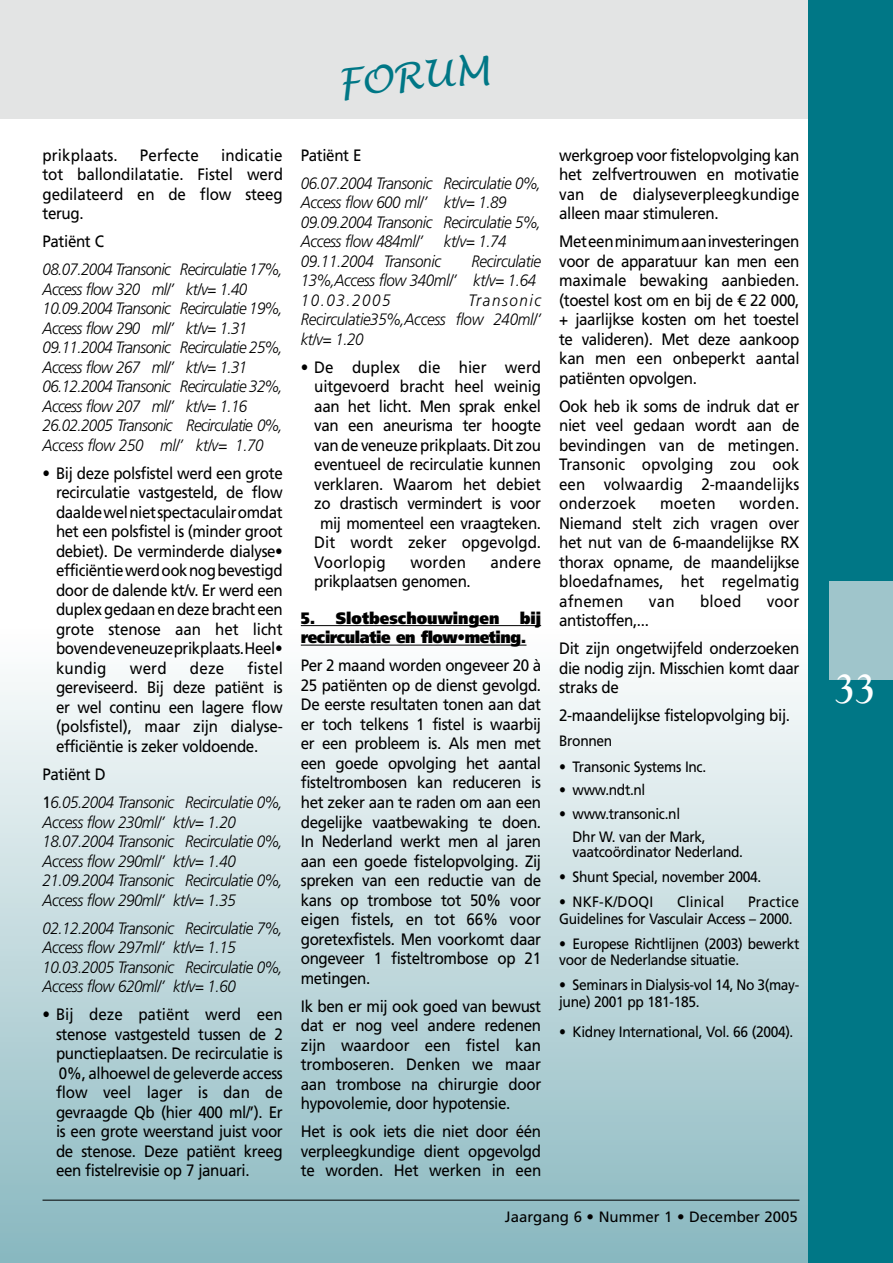
<style>
.page{position:relative;width:893px;height:1263px;background:#fff}
.page>*{position:absolute;margin:0;border:0;box-sizing:border-box;transform-origin:0 0}
.t1{font:700 45px "Goudy Old Style T";color:#fff;scale:.9 1}
.t2{font:italic 37.65px "Lucida Handwriting";color:#007786}
.t3{font:16.5px/19.5px "Frutiger LT";letter-spacing:-.025em;color:#000;text-align:justify;scale:.92 1}
.t4{font:italic 300 16.5px/19.5px "Frutiger LT";letter-spacing:-.03em;color:#000;scale:.92 1}
.t5{font:900 16.5px/19.5px "Frutiger LT";letter-spacing:-.025em;color:#000;scale:.92 1}
.t6{font:16.5px "Frutiger LT";letter-spacing:-.005em;color:#000;scale:.92 1}
.t7{font:16.5px "Frutiger LT";color:#000;scale:.92 1}
.t8{font:16.5px "Frutiger LT";letter-spacing:.005em;color:#000;scale:.92 1}
.t9{font:16.5px "Frutiger LT";letter-spacing:.01em;color:#000;scale:.92 1}
.t10{font:15px/16.5px "Frutiger LT";letter-spacing:-.025em;color:#000;scale:.92 1}
.t11{font:15px "Frutiger LT";color:#000}
.t12{font:15px "Frutiger LT";letter-spacing:.015em;color:#000;scale:.92 1}
.s1{font-weight:400;font-style:normal}
</style>
<div class="page">
<div style="left:0;top:0;width:893px;height:119px;background:#e3e4e4"></div>
<div style="left:808px;top:0;width:85px;height:1263px;background:#007786"></div>
<div style="left:829px;top:581px;width:64px;height:98px;background:#9fc5cb"></div>
<div style="left:0;top:629px;width:808px;height:634px;background:linear-gradient(to bottom,#fffefe,#88b7be)"></div>
<hr style="left:43px;top:1200px;width:756px;height:1px;background:#000">
<hr style="left:301px;top:625px;width:240px;height:1px;background:#000">
<hr style="left:301px;top:645px;width:225px;height:1px;background:#000">
<p class="t2" style="left:335px;top:60px;width:154px;rotate:-5deg">FORUM</p>
<p class="t8" style="left:43px;top:145px;width:83px">prikplaats.</p>
<p class="t8" style="left:140px;top:145px;width:66px">Perfecte</p>
<p class="t3" style="left:43px;top:145px;width:263px;text-indent:179px">indicatie tot ballondilatatie. Fistel werd gedilateerd en de flow steeg terug.</p>
<p class="t4" style="left:43px;top:228px;width:263px;line-height:28px"><span class="s1">Patiënt C<br></span>08.07.2004 Transonic Recirculatie 17%,</p>
<p class="t4" style="left:43px;top:280px;width:263px">Access flow 320 ml/’ kt/v= 1.40<br>10.09.2004 Transonic Recirculatie 19%, Access flow 290 ml/’ kt/v= 1.31<br>09.11.2004 Transonic Recirculatie 25%, Access flow 267 ml/’ kt/v= 1.31<br>06.12.2004 Transonic Recirculatie 32%, Access flow 207 ml/’ kt/v= 1.16<br>26.02.2005 Transonic Recirculatie 0%, Access flow 250 ml/’ kt/v= 1.70</p>
<p class="t3" style="left:56px;top:463px;width:248px;text-indent:-13px">• Bij deze polsfistel werd een grote recirculatie vastgesteld, de flow daalde wel niet spectaculair omdat het een polsfistel is (minder groot debiet). De verminderde dialyse• efficiëntie werd ook nog bevestigd door de dalende kt/v. Er werd een duplex gedaan en deze bracht een grote stenose aan het licht boven de veneuze prikplaats. Heel• kundig</p>
<p class="t3" style="left:56px;top:658px;width:248px;text-indent:192px">fistel gereviseerd. Bij deze patiënt is er wel continu een lagere flow (polsfistel), maar zijn dialyse&shy;efficiëntie is zeker voldoende.</p>
<p class="t4" style="left:43px;top:760px;width:263px;line-height:28px"><span class="s1">Patiënt D<br>1</span>6.05.2004 Transonic Recirculatie 0%,</p>
<p class="t4" style="left:43px;top:812px;width:263px">Access flow 230ml/’ kt/v= 1.20<br>18.07.2004 Transonic Recirculatie 0%, Access flow 290ml/’ kt/v= 1.40<br>21.09.2004 Transonic Recirculatie 0%, Access flow 290ml/’ kt/v= 1.35</p>
<p class="t4" style="left:43px;top:918px;width:263px">02.12.2004 Transonic Recirculatie 7%, Access flow 297ml/’ kt/v= 1.15<br>10.03.2005 Transonic Recirculatie 0%, Access flow 620ml/’ kt/v= 1.60</p>
<p class="t3" style="left:56px;top:1004px;width:248px;text-indent:-13px">• Bij deze patiënt werd een stenose vastgesteld tussen de 2 punctieplaatsen. De recirculatie is 0%, alhoewel de geleverde access flow veel lager is dan de gevraagde Qb (hier 400 ml/’). Er is een grote weerstand juist voor de stenose. Deze patiënt kreeg een fistelrevisie op 7 januari.</p>
<p class="t3" style="left:130px;top:658px;width:41px">werd</p>
<p class="t3" style="left:190px;top:658px;width:39px">deze</p>
<p class="t4" style="left:301px;top:141px;width:263px;line-height:28px"><span class="s1">Patiënt E<br></span>06.07.2004 Transonic Recirculatie 0%,</p>
<p class="t4" style="left:301px;top:193px;width:263px">Access flow 600 ml/’ kt/v= 1.89<br>09.09.2004 Transonic Recirculatie 5%,<br>Access flow 484ml/’ kt/v= 1.74<br>09.11.2004 Transonic</p>
<p class="t4" style="left:301px;top:252px;width:263px;text-indent:171px">Recirculatie<br>13%,Access flow 340ml/’ kt/v= 1.64<br>10.03.2005</p>
<p class="t4" style="left:301px;top:291px;width:263px;text-align:justify;text-indent:168px">Transonic Recirculatie35%,Access flow 240ml/’ kt/v= 1.20</p>
<p class="t7" style="left:301px;top:357px;width:263px">• De duplex die hier werd</p>
<p class="t3" style="left:314px;top:377px;width:248px">uitgevoerd bracht heel weinig</p>
<p class="t3" style="left:314px;top:396px;width:248px">aan het licht. Men sprak enkel</p>
<p class="t3" style="left:314px;top:416px;width:248px">van een aneurisma ter hoogte</p>
<p class="t3" style="left:314px;top:435px;width:248px">van de veneuze prikplaats. Dit zou</p>
<p class="t3" style="left:314px;top:455px;width:248px">eventueel de recirculatie kunnen</p>
<p class="t3" style="left:314px;top:474px;width:248px">verklaren. Waarom het debiet</p>
<p class="t3" style="left:314px;top:494px;width:248px">zo drastisch vermindert is voor</p>
<p class="t3" style="left:320px;top:513px;width:242px">mij momenteel een vraagteken.</p>
<p class="t6" style="left:314px;top:533px;width:248px">Dit wordt zeker opgevolgd.</p>
<p class="t9" style="left:314px;top:552px;width:79px">Voorlopig</p>
<p class="t3" style="left:410px;top:552px;width:62px">worden</p>
<p class="t3" style="left:491px;top:552px;width:57px">andere</p>
<p class="t3" style="left:314px;top:572px;width:172px">prikplaatsen genomen.</p>
<p class="t5" style="left:301px;top:608px;width:263px">5. Slotbeschouwingen bij recirculatie en flow•meting.</p>
<p class="t3" style="left:301px;top:656px;width:263px">Per 2 maand worden ongeveer 20 à 25 patiënten op de dienst gevolgd.<br>De eerste resultaten tonen aan dat er toch telkens 1 fistel is waarbij er een probleem is. Als men met een goede opvolging het aantal fisteltrombosen kan reduceren is het zeker aan te raden om aan een degelijke vaatbewaking te doen.<br>In Nederland werkt men al jaren aan een goede fistelopvolging. Zij spreken van een reductie van de kans op trombose tot 50% voor eigen fistels, en tot 66% voor goretexfistels. Men voorkomt daar ongeveer 1 fisteltrombose op 21 metingen.</p>
<p class="t3" style="left:301px;top:996px;width:263px">Ik ben er mij ook goed van bewust dat er nog veel andere redenen zijn waardoor een fistel kan tromboseren. Denken we maar aan trombose na chirurgie door hypovolemie, door hypotensie.</p>
<p class="t3" style="left:301px;top:1122px;width:263px">Het is ook iets die niet door één verpleegkundige dient opgevolgd te worden. Het werken in een</p>
<p class="t3" style="left:559px;top:145px;width:263px">werkgroep voor fistelopvolging kan het zelfvertrouwen en motivatie van de dialyseverpleegkundige alleen maar stimuleren.</p>
<p class="t3" style="left:559px;top:232px;width:263px">Met een minimum aan investeringen voor de apparatuur kan men een maximale bewaking aanbieden. (toestel kost om en bij de € 22 000, + jaarlijkse kosten om het toestel te valideren). Met deze aankoop kan men een onbeperkt aantal patiënten opvolgen.</p>
<p class="t3" style="left:559px;top:396px;width:263px">Ook heb ik soms de indruk dat er niet veel gedaan wordt aan de bevindingen van de metingen.<br>Transonic opvolging zou ook een volwaardig 2-maandelijks onderzoek</p>
<p class="t3" style="left:559px;top:494px;width:263px;text-indent:180px">worden.<br>Niemand stelt zich vragen over het nut van de 6-maandelijkse RX thorax opname, de maandelijkse bloedafnames, het regelmatig afnemen</p>
<p class="t3" style="left:660px;top:494px;width:62px">moeten</p>
<p class="t3" style="left:649px;top:591px;width:29px">van</p>
<p class="t3" style="left:700px;top:591px;width:46px">bloed</p>
<p class="t3" style="left:767px;top:591px;width:37px">voor</p>
<p class="t3" style="left:559px;top:607px;width:263px;line-height:28px">antistoffen,...<br>Dit zijn ongetwijfeld onderzoeken</p>
<p class="t3" style="left:559px;top:658px;width:263px">die nodig zijn. Misschien komt daar straks de</p>
<p class="t3" style="left:559px;top:706px;width:252px">2-maandelijkse fistelopvolging bij.</p>
<p class="t10" style="left:559px;top:733px;width:59px">Bronnen</p>
<p class="t10" style="left:559px;top:758px;width:161px">• Transonic Systems Inc.</p>
<p class="t10" style="left:559px;top:782px;width:95px">• www.ndt.nl</p>
<p class="t10" style="left:573px;top:801px;width:146px;line-height:23.5px;text-indent:-13px">• www.transonic.nl<br>Dhr W. van der Mark,</p>
<p class="t10" style="left:573px;top:844px;width:187px">vaatcoördinator Nederland.</p>
<p class="t10" style="left:559px;top:869px;width:221px">• Shunt Special, november 2004.</p>
<p class="t10" style="left:559px;top:894px;width:104px">• NKF-K/DOQI</p>
<p class="t12" style="left:677px;top:893px;width:53px">Clinical</p>
<p class="t10" style="left:559px;top:894px;width:263px;text-indent:189px">Practice<br>Guidelines for Vasculair Access – 2000.</p>
<p class="t10" style="left:559px;top:935px;width:263px">• Europese Richtlijnen (2003) bewerkt voor de Nederlandse situatie.</p>
<p class="t10" style="left:559px;top:977px;width:263px">• Seminars in Dialysis-vol 14, No 3(may&shy;june) 2001 pp 181-185.</p>
<p class="t10" style="left:559px;top:1023px;width:256px">• Kidney International, Vol. 66 (2004).</p>
<p class="t11" style="left:505px;top:1208px;width:295px">Jaargang 6 • Nummer 1 • December 2005</p>
<p class="t1" style="left:835px;top:663px;width:22px">33</p>
</div>
